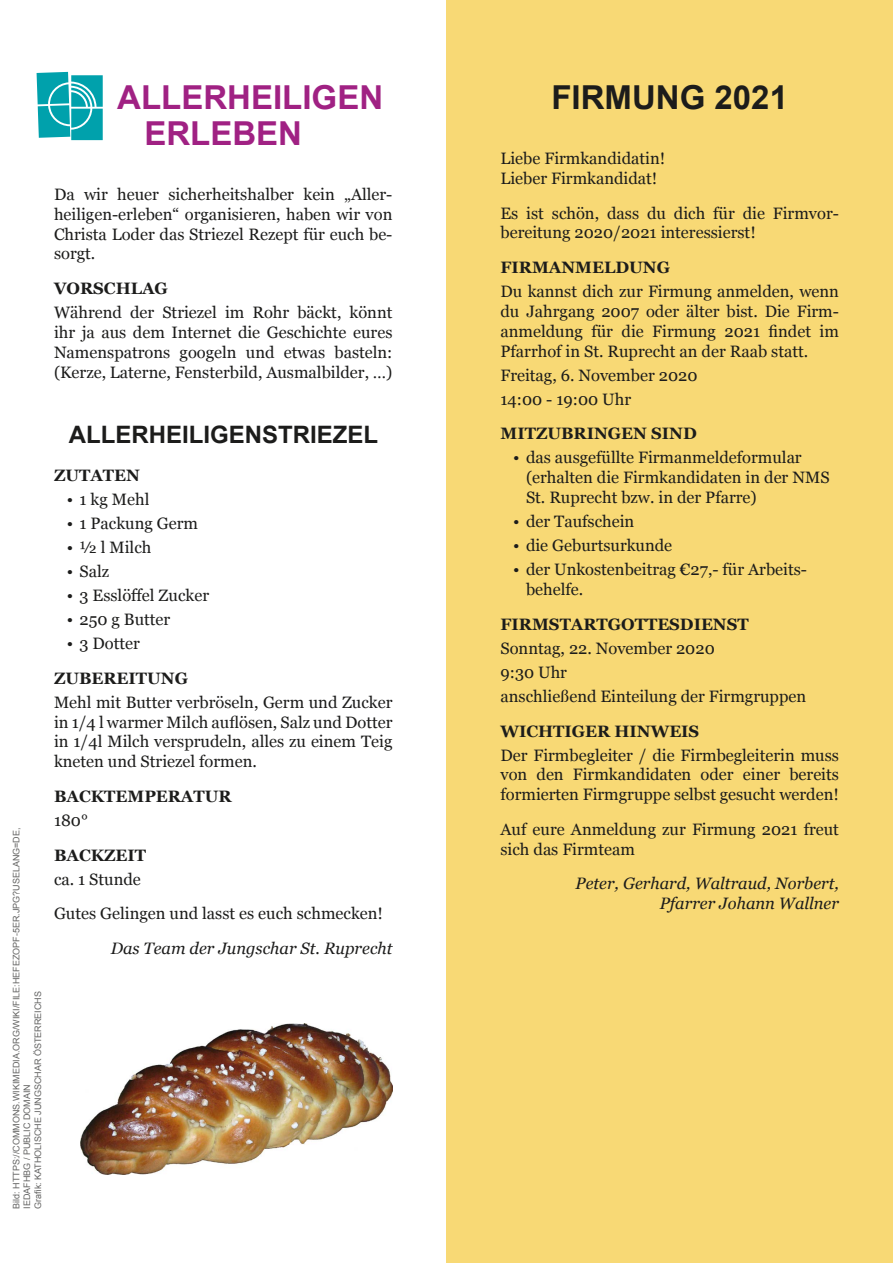
<style>
.page{position:relative;width:893px;height:1263px;background:#fff}
.page>*{position:absolute;margin:0;border:0;box-sizing:border-box;transform-origin:0 0}
.t1{font:700 33px/36px "Arial";color:#a02183}
.t2{font:700 33px "Arial";color:#1c1c1b}
.t3{font:700 24px "Arial";color:#1c1c1b}
.t4{font:16.5px/19.8px "Georgia";color:#1c1c1b}
.t5{font:700 16.5px "Georgia";color:#1c1c1b}
.t6{font:italic 16.5px/19.8px "Georgia";color:#1c1c1b;text-align:right}
.t7{font:9px/10.8px "Arial";color:#636362}
</style>
<div class="page">
<div style="left:446px;top:0;width:447px;height:1263px;background:#f8d975"></div>
<img style="left:81px;top:1023px;width:311px;height:151px">
<svg style="left:37px;top:72px;width:66px;height:68px;background:#32b3bc"></svg>
<h1 class="t1" style="left:144px;top:81px;width:240px;text-indent:-27px">ALLERHEILIGEN<br>ERLEBEN</h1>
<p class="t4" style="left:54px;top:184px;width:340px;text-align:justify">Da wir heuer sicherheitshalber kein „Aller&shy;heiligen-erleben“ organisieren, haben wir von Christa Loder das Striezel Rezept für euch be&shy;sorgt.</p>
<p class="t5" style="left:54px;top:276px;width:115px">VORSCHLAG</p>
<p class="t4" style="left:54px;top:302px;width:340px;text-align:justify">Während der Striezel im Rohr bäckt, könnt ihr ja aus dem Internet die Geschichte eures Namenspatrons googeln und etwas basteln: (Kerze, Laterne, Fensterbild, Ausmalbilder, …)</p>
<p class="t7" style="left:11px;top:1209px;width:383px;rotate:-90deg">Bild: HTTPS://COMMONS.WIKIMEDIA.ORG/WIKI/FILE:HEFEZOPF-5ER.JPG?USELANG=DE,<br>IEDAFHBG / PUBLIC DOMAIN<br>Grafik: KATHOLISCHE JUNGSCHAR ÖSTERREICHS</p>
<h2 class="t3" style="left:69px;top:418px;width:311px">ALLERHEILIGENSTRIEZEL</h2>
<p class="t5" style="left:54px;top:462px;width:87px">ZUTATEN</p>
<p class="t4" style="left:67px;top:488px;width:84px">• 1 kg Mehl</p>
<p class="t4" style="left:67px;top:512px;width:133px">• 1 Packung Germ</p>
<p class="t4" style="left:67px;top:537px;width:86px">• ½ l Milch</p>
<p class="t4" style="left:67px;top:561px;width:44px">• Salz</p>
<p class="t4" style="left:67px;top:585px;width:144px">• 3 Esslöffel Zucker</p>
<p class="t4" style="left:67px;top:609px;width:105px">• 250 g Butter</p>
<p class="t4" style="left:67px;top:633px;width:75px">• 3 Dotter</p>
<p class="t5" style="left:54px;top:666px;width:136px">ZUBEREITUNG</p>
<p class="t4" style="left:54px;top:691px;width:340px;text-align:justify">Mehl mit Butter verbröseln, Germ und Zucker in 1/4 l warmer Milch auflösen, Salz und Dotter in 1/4l Milch versprudeln, alles zu einem Teig kneten und Striezel formen.</p>
<p class="t5" style="left:54px;top:784px;width:179px">BACKTEMPERATUR</p>
<p class="t4" style="left:54px;top:810px;width:35px">180°</p>
<p class="t5" style="left:54px;top:842px;width:94px">BACKZEIT</p>
<p class="t4" style="left:54px;top:861px;width:331px;line-height:34.7px">ca. 1 Stunde<br>Gutes Gelingen und lasst es euch schmecken!</p>
<p class="t6" style="left:111px;top:938px;width:283px">Das Team der Jungschar St. Ruprecht</p>
<h1 class="t2" style="left:551px;top:76px;width:238px">FIRMUNG 2021</h1>
<p class="t4" style="left:500px;top:148px;width:166px">Liebe Firmkandidatin!<br>Lieber Firmkandidat!</p>
<p class="t4" style="left:500px;top:202px;width:340px">Es ist schön, dass du dich für die Firmvor&shy;bereitung 2020/2021 interessierst!</p>
<p class="t5" style="left:500px;top:255px;width:171px">FIRMANMELDUNG</p>
<p class="t4" style="left:500px;top:281px;width:340px;text-align:justify">Du kannst dich zur Firmung anmelden, wenn du Jahrgang 2007 oder älter bist. Die Firm&shy;anmeldung für die Firmung 2021 findet im Pfarrhof in St. Ruprecht an der Raab statt.</p>
<p class="t4" style="left:500px;top:362px;width:198px;line-height:24px">Freitag, 6. November 2020<br>14:00 - 19:00 Uhr</p>
<p class="t5" style="left:500px;top:421px;width:198px">MITZUBRINGEN SIND</p>
<p class="t4" style="left:526px;top:447px;width:305px;text-indent:-13px">• das ausgefüllte Firmanmeldeformular (erhalten die Firmkandidaten in der NMS<br>St. Ruprecht bzw. in der Pfarre)</p>
<p class="t4" style="left:513px;top:511px;width:123px">• der Taufschein</p>
<p class="t4" style="left:513px;top:535px;width:161px">• die Geburtsurkunde</p>
<p class="t4" style="left:526px;top:559px;width:283px;text-indent:-13px">• der Unkostenbeitrag €27,- für Arbeits&shy;behelfe.</p>
<p class="t5" style="left:500px;top:611px;width:250px">FIRMSTARTGOTTESDIENST</p>
<p class="t4" style="left:500px;top:635px;width:307px;line-height:24px">Sonntag, 22. November 2020<br>9:30 Uhr<br>anschließend Einteilung der Firmgruppen</p>
<p class="t5" style="left:500px;top:718px;width:200px">WICHTIGER HINWEIS</p>
<p class="t4" style="left:500px;top:744px;width:340px;text-align:justify">Der Firmbegleiter / die Firmbegleiterin muss von den Firmkandidaten oder einer bereits formierten Firmgruppe selbst gesucht werden!</p>
<p class="t4" style="left:500px;top:819px;width:340px">Auf eure Anmeldung zur Firmung 2021 freut sich das Firmteam</p>
<p class="t6" style="left:576px;top:873px;width:265px">Peter, Gerhard, Waltraud, Norbert,<br>Pfarrer Johann Wallner</p>
</div>
